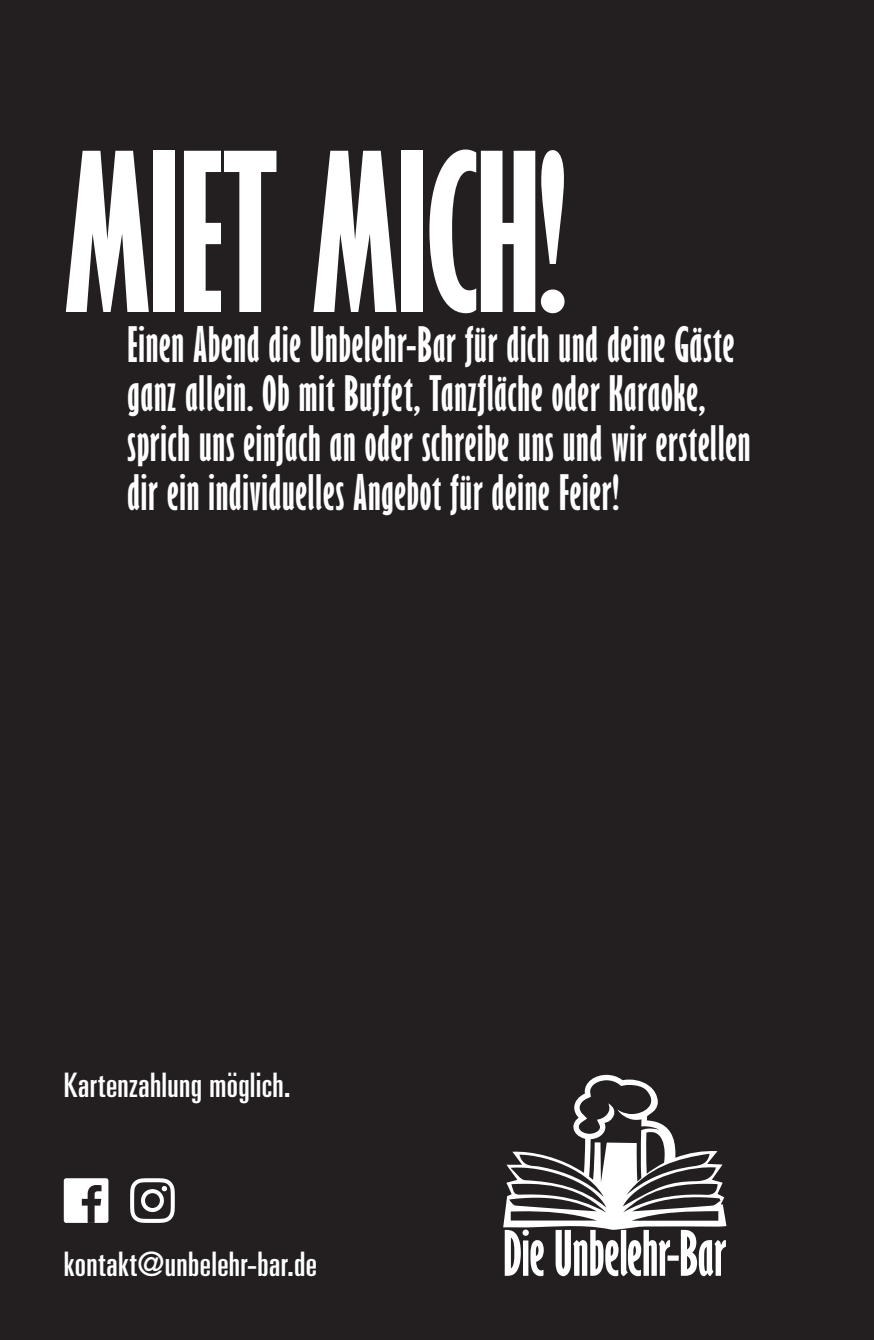
<style>
.page{position:relative;width:874px;height:1340px;background:#fff}
.page>*{position:absolute;margin:0;border:0;box-sizing:border-box;transform-origin:0 0}
.t1{font:700 202.5px "Gill Sans Nova Extra Cond";letter-spacing:-.015em;color:#fff}
.t2{font:700 45px/49.5px "Gill Sans Nova Extra Cond";letter-spacing:.015em;color:#fff}
.t3{font:ultra-condensed 33.75px "Univers LT Std";letter-spacing:.01em;color:#fff}
</style>
<div class="page">
<div style="left:0;top:0;width:874px;height:1339px;background:#231f20"></div>
<svg style="left:503px;top:1074px;width:223px;height:202px"></svg>
<div style="left:64px;top:1178px;width:44px;height:44px;background:#fff;border-radius:2px"></div>
<svg style="left:82px;top:1185px;width:19px;height:37px"></svg>
<svg style="left:130px;top:1178px;width:45px;height:44px"></svg>
<h1 class="t1" style="left:64px;top:109px;width:504px">MIET MICH!</h1>
<p class="t2" style="left:128px;top:319px;width:624px">Einen Abend die Unbelehr-Bar für dich und deine Gäste ganz allein. Ob mit Buffet, Tanzfläche oder Karaoke, sprich uns einfach an oder schreibe uns und wir erstellen dir ein individuelles Angebot für deine Feier!</p>
<p class="t3" style="left:64px;top:1065px;width:226px">Kartenzahlung möglich.</p>
<p class="t3" style="left:64px;top:1244px;width:255px">kontakt@unbelehr-bar.de</p>
</div>
